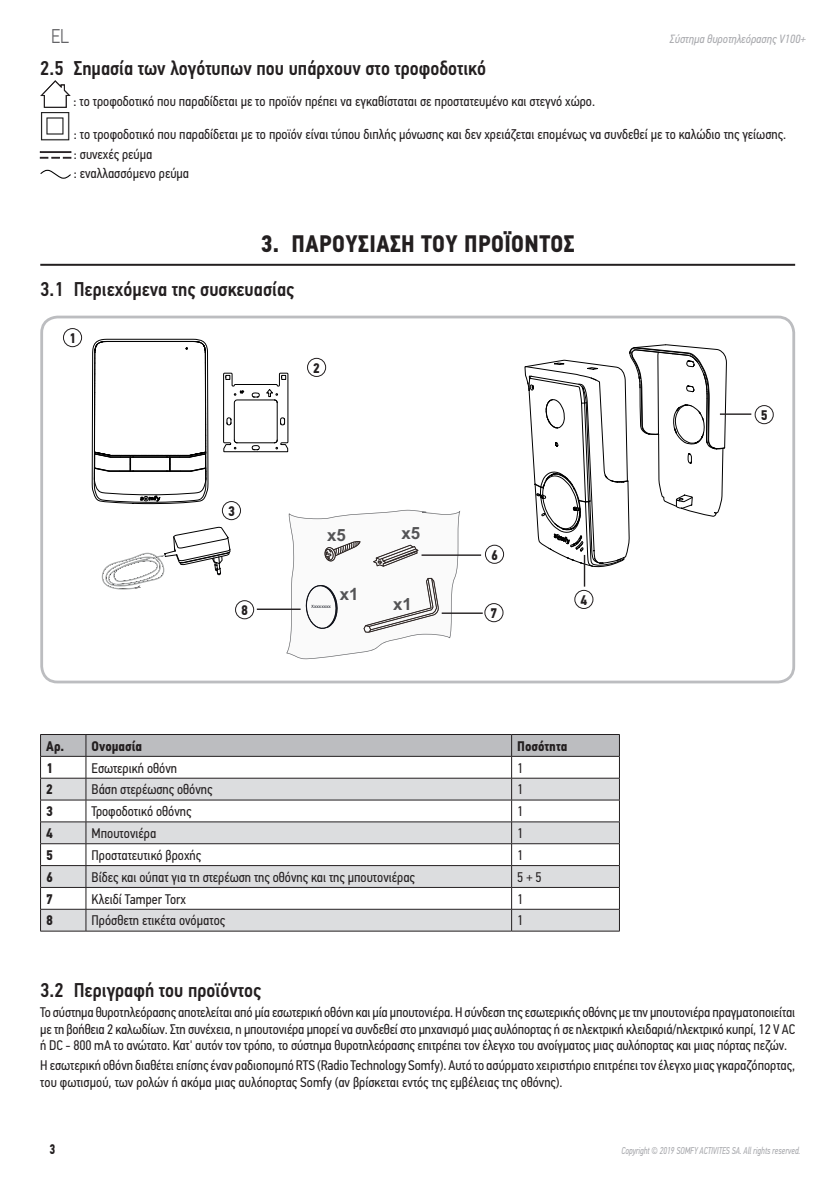
<style>
.page{position:relative;width:840px;height:1191px;background:#fff}
.page>*{position:absolute;margin:0;border:0;box-sizing:border-box;transform-origin:0 0}
.t1{font:700 24px "PF Din Text Cond Pro";letter-spacing:.02em;color:#231f20}
.t2{font:500 20px "PF Din Text Cond Pro";color:#231f20}
.t3{font:300 20px "PF Din Text Pro";color:#636366;scale:.85 1}
.t4{font:700 16.8px "Arial";color:#535355}
.texte{font:14px/16.8px "PF Din Text Cond Pro";color:#231f20;text-align:justify}
.tableau_texte{font:14px "PF Din Text Cond Pro";color:#231f20}
.tableau_texte-2{font:700 14px "PF Din Text Cond Pro";color:#231f20}
.Repères{font:700 14px "PF Din Text Cond Pro";color:#231f20}
.tableau_texte-3{font:700 14px "PF Din Text Cond Pro";color:#231f20;scale:.85 1}
.t5{font:italic 12px "PF Din Text Cond Pro";color:#a8a9ad}
.t6{font:italic 10px "PF Din Text Cond Pro";color:#a8a9ad;scale:.85 1}
.t7{font:5.2px "Myriad Pro";color:#131620}
</style>
<div class="page">
<hr style="left:40px;top:264px;width:754px;height:2px;background:#231f20">
<svg style="left:40px;top:80px;width:31px;height:28px"></svg>
<img style="left:40px;top:112px;width:30px;height:28px">
<svg style="left:40px;top:157px;width:31px;height:1px"></svg>
<div style="left:40px;top:152px;width:31px;height:1px;border:1px solid #2a2427"></div>
<svg style="left:40px;top:170px;width:31px;height:9px"></svg>
<svg style="left:102px;top:527px;width:128px;height:62px"></svg>
<svg style="left:286px;top:510px;width:174px;height:149px"></svg>
<hr style="left:421px;top:554px;width:60px;height:2px;background:#231f20">
<hr style="left:441px;top:612px;width:41px;height:2px;background:#231f20">
<div style="left:40px;top:316px;width:754px;height:367px;border:3px solid #bcbdc0;border-radius:16px"></div>
<svg style="left:92px;top:339px;width:116px;height:165px"></svg>
<svg style="left:223px;top:373px;width:65px;height:79px"></svg>
<svg style="left:524px;top:263px;width:202px;height:304px"></svg>
<hr style="left:583px;top:555px;width:2px;height:31px;background:#231f20">
<hr style="left:719px;top:413px;width:32px;height:2px;background:#231f20">
<svg style="left:40px;top:734px;width:579px;height:196px"></svg>
<hr style="left:40px;top:930px;width:46px;height:1px;background:#231f20">
<hr style="left:86px;top:930px;width:425px;height:1px;background:#231f20">
<hr style="left:511px;top:930px;width:108px;height:1px;background:#231f20">
<hr style="left:257px;top:608px;width:43px;height:2px;background:#231f20">
<div style="left:63px;top:328px;width:19px;height:19px;border:1px solid #231f20;border-radius:50%"></div>
<div style="left:307px;top:358px;width:19px;height:19px;border:1px solid #231f20;border-radius:50%"></div>
<div style="left:222px;top:501px;width:19px;height:19px;border:1px solid #231f20;border-radius:50%"></div>
<div style="left:484px;top:545px;width:20px;height:19px;border:1px solid #231f20;border-radius:50%"></div>
<div style="left:484px;top:603px;width:19px;height:19px;border:1px solid #231f20;border-radius:50%"></div>
<div style="left:235px;top:600px;width:19px;height:19px;border:1px solid #231f20;border-radius:50%"></div>
<div style="left:574px;top:590px;width:19px;height:19px;border:1px solid #231f20;border-radius:50%"></div>
<div style="left:754px;top:405px;width:19px;height:19px;border:1px solid #231f20;border-radius:50%"></div>
<h2 class="t3" style="left:51px;top:25px;width:23px">EL</h2>
<p class="t5" style="left:669px;top:32px;width:137px">Σύστημα θυροτηλεόρασης V100+</p>
<p class="t2" style="left:40px;top:56px;width:447px">2.5 Σημασία των λογότυπων που υπάρχουν στο τροφοδοτικό</p>
<p class="texte" style="left:73px;top:93px;width:523px">: το τροφοδοτικό που παραδίδεται με το προϊόν πρέπει να εγκαθίσταται σε προστατευμένο και στεγνό χώρο.</p>
<p class="texte" style="left:74px;top:126px;width:713px">: το τροφοδοτικό που παραδίδεται με το προϊόν είναι τύπου διπλής μόνωσης και δεν χρειάζεται επομένως να συνδεθεί με το καλώδιο της γείωσης.</p>
<p class="texte" style="left:74px;top:145px;width:80px">: συνεχές ρεύμα</p>
<p class="texte" style="left:74px;top:165px;width:117px">: εναλλασσόμενο ρεύμα</p>
<p class="t1" style="left:261px;top:230px;width:315px">3. ΠΑΡΟΥΣΙΑΣΗ ΤΟΥ ΠΡΟΪΟΝΤΟΣ</p>
<p class="t2" style="left:40px;top:277px;width:255px">3.1 Περιεχόμενα της συσκευασίας</p>
<p class="Repères" style="left:69px;top:329px;width:8px">1</p>
<p class="Repères" style="left:313px;top:359px;width:8px">2</p>
<p class="Repères" style="left:228px;top:502px;width:8px">3</p>
<p class="t4" style="left:327px;top:524px;width:20px">x5</p>
<p class="t4" style="left:401px;top:522px;width:20px">x5</p>
<p class="Repères" style="left:491px;top:546px;width:8px">6</p>
<p class="t4" style="left:339px;top:583px;width:20px">x1</p>
<p class="t7" style="left:311px;top:603px;width:21px">Xxxxxxxx</p>
<p class="t4" style="left:393px;top:593px;width:20px">x1</p>
<p class="Repères" style="left:241px;top:601px;width:8px">8</p>
<p class="Repères" style="left:490px;top:604px;width:8px">7</p>
<p class="Repères" style="left:580px;top:591px;width:8px">4</p>
<p class="tableau_texte-2" style="left:46px;top:737px;width:19px">Αρ.</p>
<p class="tableau_texte-2" style="left:92px;top:737px;width:52px">Ονομασία</p>
<p class="tableau_texte-2" style="left:517px;top:737px;width:51px">Ποσότητα</p>
<p class="tableau_texte-2" style="left:46px;top:759px;width:8px">1</p>
<p class="tableau_texte" style="left:92px;top:759px;width:87px">Εσωτερική οθόνη</p>
<p class="tableau_texte" style="left:517px;top:759px;width:8px">1</p>
<p class="tableau_texte-2" style="left:46px;top:781px;width:8px">2</p>
<p class="tableau_texte" style="left:92px;top:781px;width:122px">Βάση στερέωσης οθόνης</p>
<p class="tableau_texte" style="left:517px;top:781px;width:8px">1</p>
<p class="tableau_texte-2" style="left:46px;top:803px;width:8px">3</p>
<p class="tableau_texte" style="left:92px;top:803px;width:101px">Τροφοδοτικό οθόνης</p>
<p class="tableau_texte" style="left:517px;top:803px;width:8px">1</p>
<p class="tableau_texte-2" style="left:46px;top:824px;width:8px">4</p>
<p class="tableau_texte" style="left:92px;top:825px;width:66px">Μπουτονιέρα</p>
<p class="tableau_texte" style="left:517px;top:825px;width:8px">1</p>
<p class="tableau_texte-2" style="left:46px;top:846px;width:8px">5</p>
<p class="tableau_texte" style="left:92px;top:846px;width:111px">Προστατευτικό βροχής</p>
<p class="tableau_texte" style="left:517px;top:846px;width:8px">1</p>
<p class="tableau_texte-2" style="left:46px;top:868px;width:8px">6</p>
<p class="tableau_texte" style="left:92px;top:868px;width:324px">Βίδες και ούπατ για τη στερέωση της οθόνης και της μπουτονιέρας</p>
<p class="tableau_texte" style="left:517px;top:868px;width:26px">5 + 5</p>
<p class="tableau_texte-2" style="left:46px;top:890px;width:8px">7</p>
<p class="tableau_texte" style="left:92px;top:890px;width:96px">Κλειδί Tamper Torx</p>
<p class="tableau_texte" style="left:517px;top:890px;width:8px">1</p>
<p class="tableau_texte-2" style="left:46px;top:912px;width:8px">8</p>
<p class="tableau_texte" style="left:92px;top:912px;width:135px">Πρόσθετη ετικέτα ονόματος</p>
<p class="tableau_texte" style="left:517px;top:912px;width:8px">1</p>
<p class="Repères" style="left:760px;top:406px;width:8px">5</p>
<p class="t2" style="left:40px;top:978px;width:222px">3.2 Περιγραφή του προϊόντος</p>
<p class="texte" style="left:40px;top:1003px;width:756px">Το σύστημα θυροτηλεόρασης αποτελείται από μία εσωτερική οθόνη και μία μπουτονιέρα. Η σύνδεση της εσωτερικής οθόνης με την μπουτονιέρα πραγματοποιείται με τη βοήθεια 2 καλωδίων. Στη συνέχεια, η μπουτονιέρα μπορεί να συνδεθεί στο μηχανισμό μιας αυλόπορτας ή σε ηλεκτρική κλειδαριά/ηλεκτρικό κυπρί, 12 V AC ή DC - 800 mA το ανώτατο. Κατ' αυτόν τον τρόπο, το σύστημα θυροτηλεόρασης επιτρέπει τον έλεγχο του ανοίγματος μιας αυλόπορτας και μιας πόρτας πεζών.</p>
<p class="texte" style="left:40px;top:1056px;width:756px">Η εσωτερική οθόνη διαθέτει επίσης έναν ραδιοπομπό RTS (Radio Technology Somfy). Αυτό το ασύρματο χειριστήριο επιτρέπει τον έλεγχο μιας γκαραζόπορτας, του φωτισμού, των ρολών ή ακόμα μιας αυλόπορτας Somfy (αν βρίσκεται εντός της εμβέλειας της οθόνης).</p>
<p class="tableau_texte-3" style="left:50px;top:1140px;width:8px">3</p>
<p class="t6" style="left:621px;top:1144px;width:212px">Copyright © 2019 SOMFY ACTIVITES SA. All rights reserved.</p>
</div>
